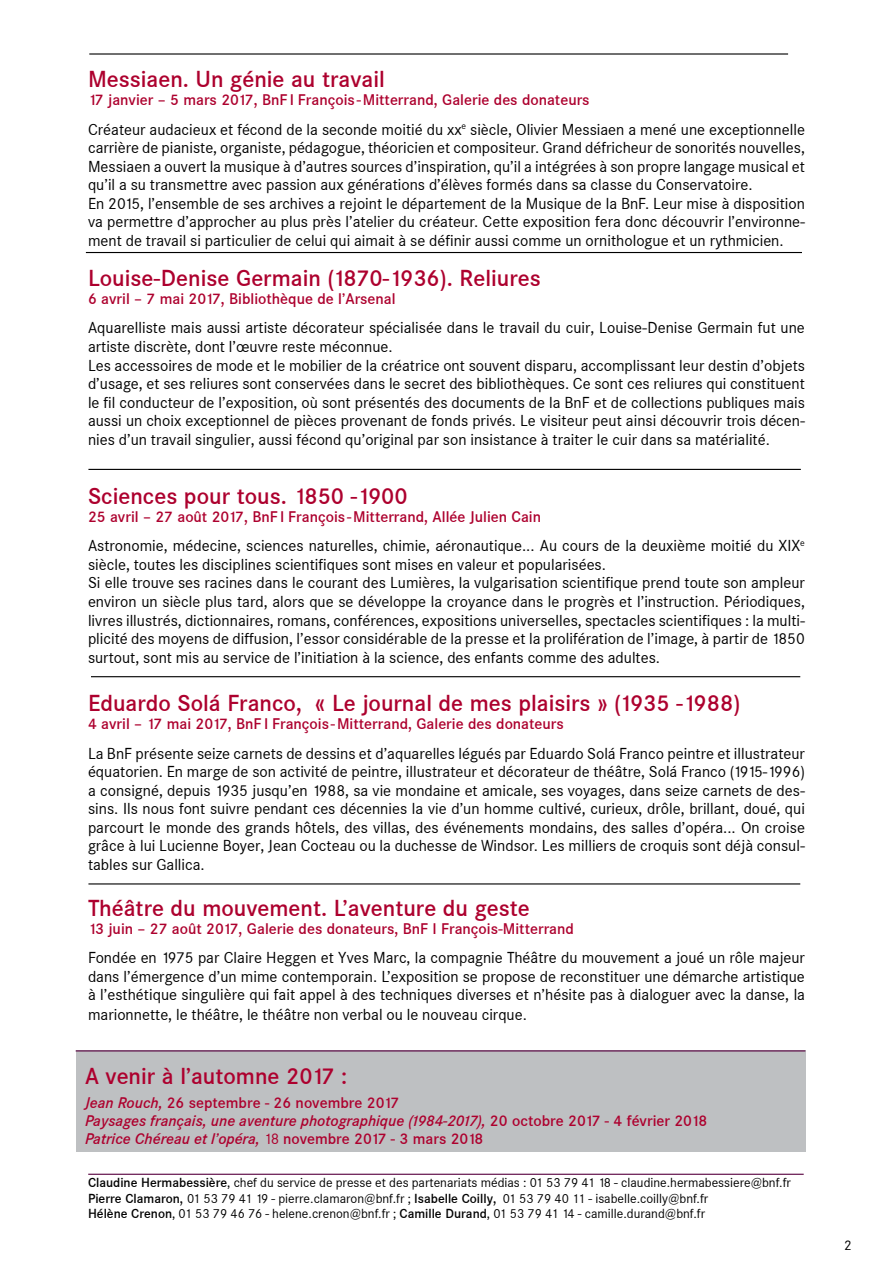
<style>
.page{position:relative;width:893px;height:1263px;background:#fff}
.page>*{position:absolute;margin:0;border:0;box-sizing:border-box;transform-origin:0 0}
.t1{font:500 22.5px "Corporate SBQ";color:#ad002e}
.t2{font:15.45px/18.6px "Corporate SBQ";color:#000}
.t3{font:500 15px "Corporate SBQ";color:#ad002e}
.t4{font:italic 500 15px/18px "Corporate SBQ";color:#ad002e}
.t5{font:13.5px "Corporate SBQ";color:#000}
.t6{font:12.75px/15.3px "Corporate SBQ";color:#000}
.s1{font-style:normal}
.s2{font-weight:400;font-style:normal}
.s3{font-weight:500}
</style>
<div class="page">
<div style="left:77px;top:1050px;width:729px;height:101px;background:#bec0c2"></div>
<hr style="left:86px;top:252px;width:716px;height:1px;background:#000">
<hr style="left:88px;top:469px;width:713px;height:1px;background:#000">
<hr style="left:89px;top:53px;width:699px;height:2px;background:#000">
<hr style="left:88px;top:883px;width:712px;height:1px;background:#000">
<hr style="left:91px;top:676px;width:709px;height:1px;background:#000">
<hr style="left:88px;top:1174px;width:716px;height:1px;background:#58003f">
<hr style="left:76px;top:1050px;width:729px;height:1px;background:#58003f">
<h3 class="t1" style="left:88px;top:66px;width:298px">Messiaen. Un génie au travail</h3>
<p class="t3" style="left:88px;top:91px;width:503px">17 janvier – 5 mars 2017, BnF I François -Mitterrand, Galerie des donateurs</p>
<p class="t2" style="left:88px;top:120px;width:718px">Créateur audacieux et fécond de la seconde moitié du xx<sup>e</sup> siècle, Olivier Messiaen a mené une exceptionnelle carrière de pianiste, organiste, pédagogue, théoricien et compositeur. Grand défricheur de sonorités nouvelles, Messiaen a ouvert la musique à d’autres sources d’inspiration, qu’il a intégrées à son propre langage musical et qu’il a su transmettre avec passion aux générations d’élèves formés dans sa classe du Conservatoire.<br>En 2015, l’ensemble de ses archives a rejoint le département de la Musique de la BnF. Leur mise à disposition va permettre d’approcher au plus près l’atelier du créateur. Cette exposition fera donc découvrir l’environne&shy;ment de travail si particulier de celui qui aimait à se définir aussi comme un ornithologue et un rythmicien.</p>
<h3 class="t1" style="left:88px;top:265px;width:454px">Louise-Denise Germain (1870-1936). Reliures</h3>
<p class="t3" style="left:88px;top:290px;width:309px">6 avril – 7 mai 2017, Bibliothèque de l’Arsenal</p>
<p class="t2" style="left:88px;top:319px;width:718px">Aquarelliste mais aussi artiste décorateur spécialisée dans le travail du cuir, Louise-Denise Germain fut une artiste discrète, dont l’œuvre reste méconnue.<br>Les accessoires de mode et le mobilier de la créatrice ont souvent disparu, accomplissant leur destin d’objets d’usage, et ses reliures sont conservées dans le secret des bibliothèques. Ce sont ces reliures qui constituent le fil conducteur de l’exposition, où sont présentés des documents de la BnF et de collections publiques mais aussi un choix exceptionnel de pièces provenant de fonds privés. Le visiteur peut ainsi découvrir trois décen&shy;nies d’un travail singulier, aussi fécond qu’original par son insistance à traiter le cuir dans sa matérialité.</p>
<h3 class="t1" style="left:88px;top:483px;width:321px">Sciences pour tous. 1850 -1900</h3>
<p class="t3" style="left:88px;top:508px;width:455px">25 avril – 27 août 2017, BnF I François-Mitterrand, Allée Julien Cain</p>
<p class="t2" style="left:88px;top:537px;width:718px">Astronomie, médecine, sciences naturelles, chimie, aéronautique... Au cours de la deuxième moitié du XIX<sup>e </sup>siècle, toutes les disciplines scientifiques sont mises en valeur et popularisées.<br>Si elle trouve ses racines dans le courant des Lumières, la vulgarisation scientifique prend toute son ampleur environ un siècle plus tard, alors que se développe la croyance dans le progrès et l’instruction. Périodiques, livres illustrés, dictionnaires, romans, conférences, expositions universelles, spectacles scientifiques : la multi&shy;plicité des moyens de diffusion, l’essor considérable de la presse et la prolifération de l’image, à partir de 1850 surtout, sont mis au service de l’initiation à la science, des enfants comme des adultes.</p>
<h3 class="t1" style="left:88px;top:690px;width:654px">Eduardo Solá Franco, « Le journal de mes plaisirs » (1935 -1988)</h3>
<p class="t3" style="left:88px;top:715px;width:477px">4 avril – 17 mai 2017, BnF I François -Mitterrand, Galerie des donateurs</p>
<p class="t2" style="left:88px;top:744px;width:718px;text-align:justify">La BnF présente seize carnets de dessins et d’aquarelles légués par Eduardo Solá Franco peintre et illustrateur équatorien. En marge de son activité de peintre, illustrateur et décorateur de théâtre, Solá Franco (1915-1996) a consigné, depuis 1935 jusqu’en 1988, sa vie mondaine et amicale, ses voyages, dans seize carnets de des&shy;sins. Ils nous font suivre pendant ces décennies la vie d’un homme cultivé, curieux, drôle, brillant, doué, qui parcourt le monde des grands hôtels, des villas, des événements mondains, des salles d’opéra... On croise grâce à lui Lucienne Boyer, Jean Cocteau ou la duchesse de Windsor. Les milliers de croquis sont déjà consul&shy;tables sur Gallica.</p>
<h3 class="t1" style="left:88px;top:894px;width:443px">Théâtre du mouvement. L’aventure du geste</h3>
<p class="t3" style="left:88px;top:920px;width:487px">13 juin – 27 août 2017, Galerie des donateurs, BnF I François-Mitterrand</p>
<p class="t2" style="left:88px;top:948px;width:718px;text-align:justify">Fondée en 1975 par Claire Heggen et Yves Marc, la compagnie Théâtre du mouvement a joué un rôle majeur dans l’émergence d’un mime contemporain. L’exposition se propose de reconstituer une démarche artistique à l’esthétique singulière qui fait appel à des techniques diverses et n’hésite pas à dialoguer avec la danse, la marionnette, le théâtre, le théâtre non verbal ou le nouveau cirque.</p>
<h3 class="t1" style="left:85px;top:1063px;width:264px">A venir à l’automne 2017 :</h3>
<p class="t4" style="left:85px;top:1093px;width:624px">Jean Rouch, <span class="s1">26 septembre - 26 novembre 2017<br></span>Paysages français, une aventure photographique (1984-2017), <span class="s1">20 octobre 2017 - 4 février 2018<br></span>Patrice Chéreau et l’opéra, <span class="s2">18</span> <span class="s1">novembre 2017 - 3 mars 2018</span></p>
<p class="t6" style="left:88px;top:1175px;width:704px"><span class="s3">Claudine Hermabessière</span>, chef du service de presse et des partenariats médias : 01 53 79 41 18 - claudine.hermabessiere@bnf.fr<br><span class="s3">Pierre Clamaron,</span> 01 53 79 41 19 - pierre.clamaron@bnf.fr ; <span class="s3">Isabelle Coilly,</span> 01 53 79 40 11 - isabelle.coilly@bnf.fr<br><span class="s3">Hélène Crenon</span>, 01 53 79 46 76 - helene.crenon@bnf.fr ; <span class="s3">Camille Durand</span>, 01 53 79 41 14 - camille.durand@bnf.fr</p>
<p class="t5" style="left:844px;top:1237px;width:9px">2</p>
</div>
